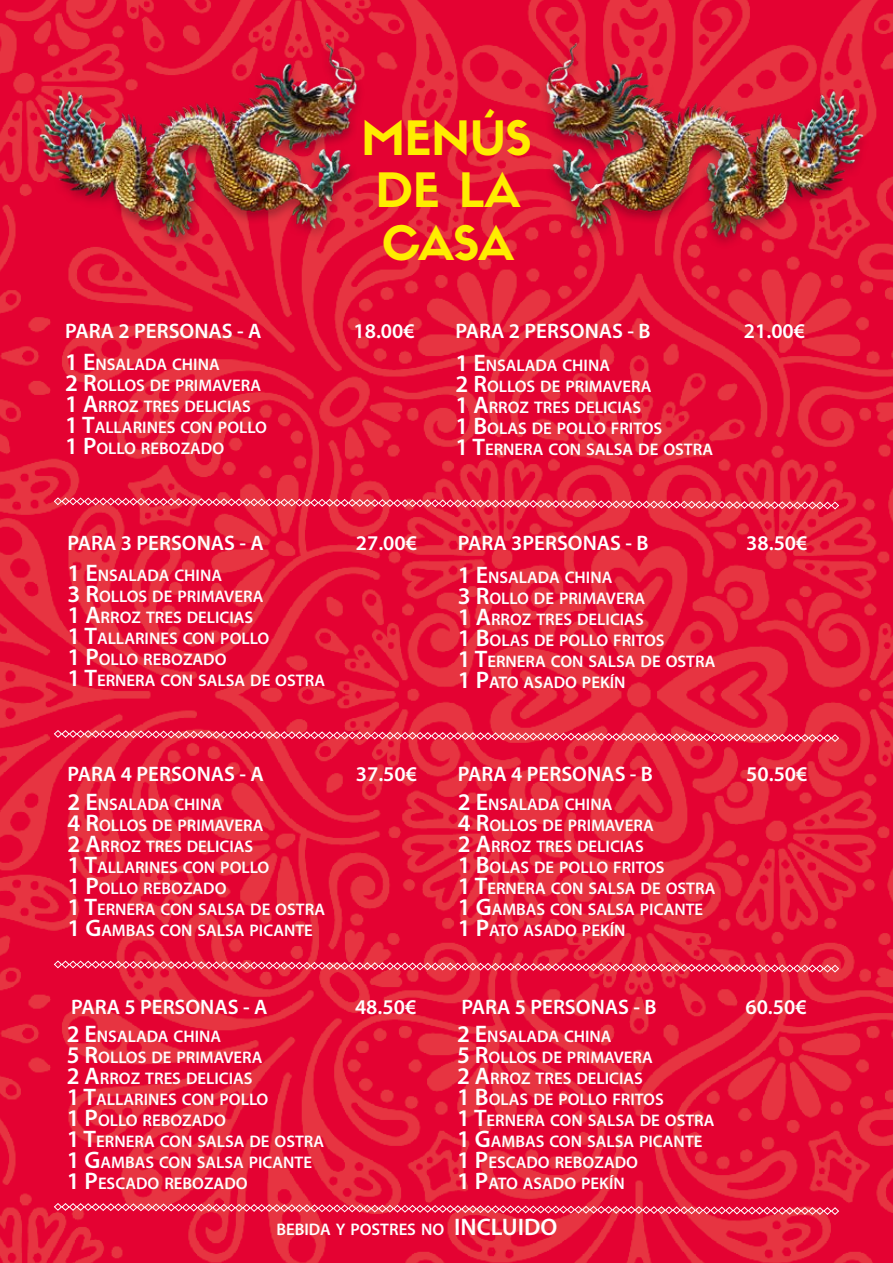
<style>
.page{position:relative;width:893px;height:1263px;background:#fff}
.page>*{position:absolute;margin:0;border:0;box-sizing:border-box;transform-origin:0 0}
.t1{font:46.5px/52.5px "Sifonn Basic";color:#ffed00;text-align:center}
.t2{font:600 21px "Myriad Pro";color:#fff}
.t3{font:600 16.8px/21px "Myriad Pro";color:#fff}
.s1{font-size:24px}
</style>
<div class="page">
<img style="left:0;top:0;width:893px;height:1263px">
<svg style="left:54px;top:497px;width:785px;height:13px;background:#ea4860"></svg>
<svg style="left:54px;top:730px;width:785px;height:12px;background:#ea4962"></svg>
<svg style="left:54px;top:960px;width:785px;height:13px;background:#e9425e"></svg>
<svg style="left:54px;top:1203px;width:785px;height:12px;background:#ea4260"></svg>
<img style="left:517px;top:34px;width:360px;height:216px">
<img style="left:26px;top:34px;width:360px;height:216px">
<h1 class="t1" style="left:361px;top:111px;width:172px">MENÚS<br>DE LA<br>CASA</h1>
<p class="t2" style="left:65px;top:318px;width:117px">PARA 2 PERSONAS</p>
<p class="t2" style="left:237px;top:318px;width:25px">- A</p>
<p class="t2" style="left:353px;top:318px;width:63px">18.00€</p>
<p class="t3" style="left:65px;top:353px;width:203px"><span class="s1">1 E</span>NSALADA CHINA<br><span class="s1">2 R</span>OLLOS DE PRIMAVERA<br><span class="s1">1 A</span>RROZ TRES DELICIAS<br><span class="s1">1 T</span>ALLARINES CON POLLO<br><span class="s1">1 P</span>OLLO REBOZADO</p>
<p class="t2" style="left:68px;top:529px;width:117px">PARA 3 PERSONAS</p>
<p class="t2" style="left:240px;top:529px;width:25px">- A</p>
<p class="t2" style="left:356px;top:529px;width:63px">27.00€</p>
<p class="t3" style="left:68px;top:564px;width:259px"><span class="s1">1 E</span>NSALADA CHINA<br><span class="s1">3 R</span>OLLOS DE PRIMAVERA<br><span class="s1">1 A</span>RROZ TRES DELICIAS<br><span class="s1">1 T</span>ALLARINES CON POLLO<br><span class="s1">1 P</span>OLLO REBOZADO<br><span class="s1">1 T</span>ERNERA CON SALSA DE OSTRA</p>
<p class="t2" style="left:68px;top:761px;width:117px">PARA 4 PERSONAS</p>
<p class="t2" style="left:240px;top:761px;width:25px">- A</p>
<p class="t2" style="left:356px;top:761px;width:63px">37.50€</p>
<p class="t3" style="left:68px;top:793px;width:259px"><span class="s1">2 E</span>NSALADA CHINA<br><span class="s1">4 R</span>OLLOS DE PRIMAVERA<br><span class="s1">2 A</span>RROZ TRES DELICIAS<br><span class="s1">1 T</span>ALLARINES CON POLLO<br><span class="s1">1 P</span>OLLO REBOZADO<br><span class="s1">1 T</span>ERNERA CON SALSA DE OSTRA<br><span class="s1">1 G</span>AMBAS CON SALSA PICANTE</p>
<p class="t2" style="left:71px;top:993px;width:117px">PARA 5 PERSONAS</p>
<p class="t2" style="left:243px;top:993px;width:25px">- A</p>
<p class="t2" style="left:355px;top:993px;width:63px">48.50€</p>
<p class="t3" style="left:67px;top:1026px;width:259px"><span class="s1">2 E</span>NSALADA CHINA<br><span class="s1">5 R</span>OLLOS DE PRIMAVERA<br><span class="s1">2 A</span>RROZ TRES DELICIAS<br><span class="s1">1 T</span>ALLARINES CON POLLO<br><span class="s1">1 P</span>OLLO REBOZADO<br><span class="s1">1 T</span>ERNERA CON SALSA DE OSTRA<br><span class="s1">1 G</span>AMBAS CON SALSA PICANTE<br><span class="s1">1 P</span>ESCADO RE BOZADO</p>
<p class="t2" style="left:456px;top:318px;width:117px">PARA 2 PERSONAS</p>
<p class="t2" style="left:628px;top:318px;width:22px">- B</p>
<p class="t2" style="left:744px;top:318px;width:63px">21.00€</p>
<p class="t3" style="left:456px;top:355px;width:259px"><span class="s1">1 E</span>NSALADA CHINA<br><span class="s1">2 R</span>OLLOS DE PRIMAVERA<br><span class="s1">1 A</span>RROZ TRES DELICIAS<br><span class="s1">1 B</span>OLAS DE POLLO FRITOS<br><span class="s1">1 T</span>ERNERA CON SALSA DE OSTRA</p>
<p class="t2" style="left:458px;top:529px;width:113px">PARA 3PERSONAS</p>
<p class="t2" style="left:626px;top:529px;width:22px">- B</p>
<p class="t2" style="left:746px;top:529px;width:63px">38.50€</p>
<p class="t3" style="left:458px;top:566px;width:259px"><span class="s1">1 E</span>NSALADA CHINA<br><span class="s1">3 R</span>OLLO DE PRIMAVERA<br><span class="s1">1 A</span>RROZ TRES DELICIAS<br><span class="s1">1 B</span>OLAS DE POLLO FRITOS<br><span class="s1">1 T</span>ERNERA CON SALSA DE OSTRA<br><span class="s1">1 P</span>ATO ASADO PE KÍN</p>
<p class="t2" style="left:458px;top:761px;width:117px">PARA 4 PERSONAS</p>
<p class="t2" style="left:630px;top:761px;width:22px">- B</p>
<p class="t2" style="left:746px;top:761px;width:63px">50.50€</p>
<p class="t3" style="left:458px;top:793px;width:259px"><span class="s1">2 E</span>NSALADA CHINA<br><span class="s1">4 R</span>OLLOS DE PRIMAVERA<br><span class="s1">2 A</span>RROZ TRES DELICIAS<br><span class="s1">1 B</span>OLAS DE POLLO FRITOS<br><span class="s1">1 T</span>ERNERA CON SALSA DE OSTRA<br><span class="s1">1 G</span>AMBAS CON SALSA PICANTE<br><span class="s1">1 P</span>ATO ASADO PE KÍN</p>
<p class="t2" style="left:461px;top:993px;width:117px">PARA 5 PERSONAS</p>
<p class="t2" style="left:633px;top:993px;width:22px">- B</p>
<p class="t2" style="left:745px;top:993px;width:63px">60.50€</p>
<p class="t3" style="left:457px;top:1026px;width:259px"><span class="s1">2 E</span>NSALADA CHINA<br><span class="s1">5 R</span>OLLOS DE PRIMAVERA<br><span class="s1">2 A</span>RROZ TRES DELICIAS<br><span class="s1">1 B</span>OLAS DE POLLO FRITOS<br><span class="s1">1 T</span>ERNERA CON SALSA DE OSTRA<br><span class="s1">1 G</span>AMBAS CON SALSA PICANTE<br><span class="s1">1 P</span>ESCADO RE BOZADO<br><span class="s1">1 P</span>ATO ASADO PE KÍN</p>
<p class="t3" style="left:276px;top:1218px;width:192px">BEBIDA Y POSTRES NO <span class="s1">INCLUIDO</span></p>
</div>
